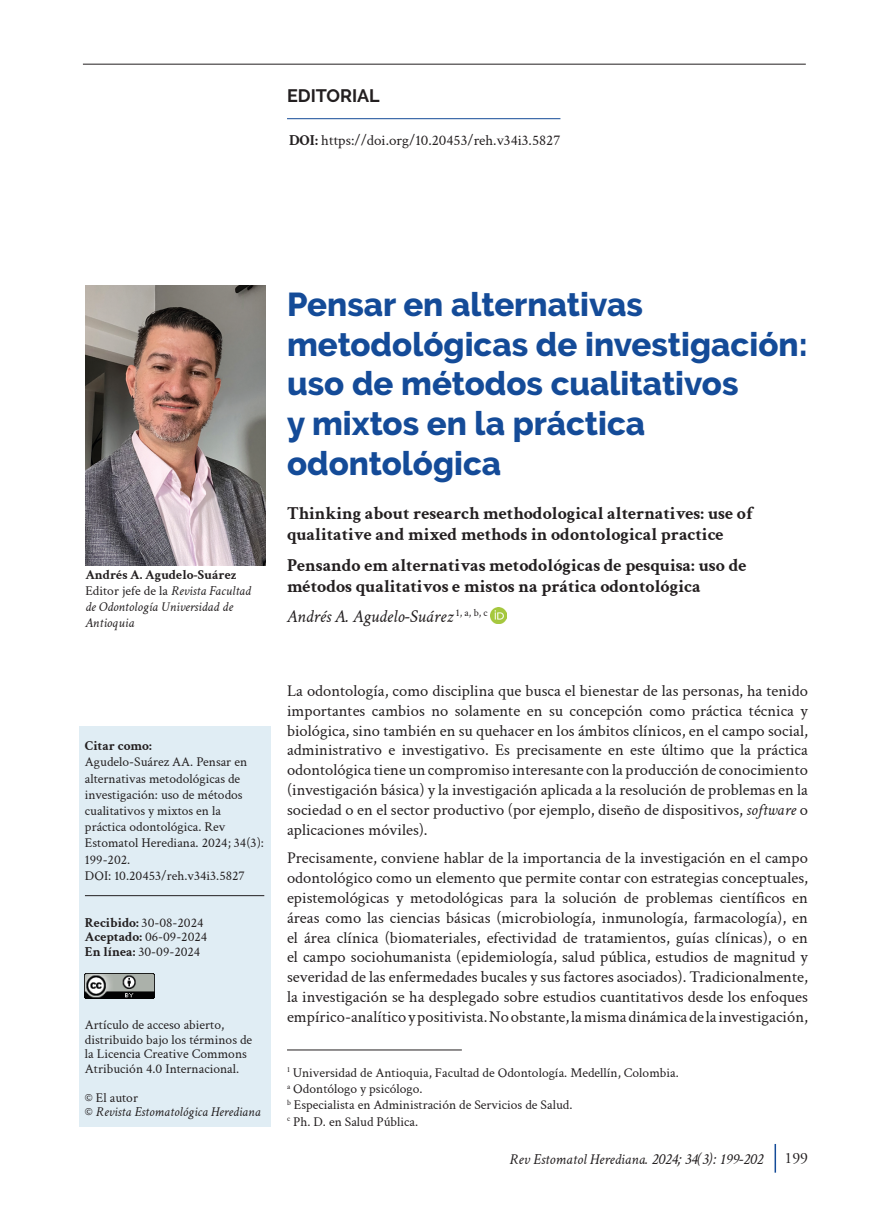
<style>
.page{position:relative;width:893px;height:1212px;background:#fff}
.page>*{position:absolute;margin:0;border:0;box-sizing:border-box;transform-origin:0 0}
.titulo{font:800 33px/39.6px "Raleway";color:#144b98}
.Sub1{font:700 18px/21.6px "Crimson Text";color:#231f20}
.Autores{font:italic 18px "Crimson Text";color:#231f20}
.cabecera{font:700 18px "Raleway";color:#231f20}
.Parrafo1{font:16.5px/19.8px "Crimson Text";color:#231f20;text-align:justify}
.t1{font:15.75px "Adobe Garamond Pro";color:#231f20}
.doi{font:15px "Crimson Text";color:#231f20}
.t2{font:italic 15px "Crimson Text";color:#231f20}
.citar_como{font:13.5px/16.2px "Crimson Text";color:#231f20}
.recibido{font:13.5px/14.5px "Crimson Text";color:#231f20}
.pie{font:13.5px "Crimson Text";color:#231f20}
.citar_como-2{font:italic 13.5px/16.2px "Crimson Text";color:#231f20}
.citar_como-3{font:700 13.5px "Crimson Text";color:#231f20}
.c{font:italic 13.5px "Crimson Text";color:#231f20}
.c-2{font:13.5px "Crimson Text";color:#231f20}
.s1{font-weight:700}
.s2{font-style:normal}
.s3{font-style:italic}
.s4{font-size:15.75px}
</style>
<div class="page">
<hr style="left:83px;top:64px;width:723px;height:1px;background:#231f20">
<hr style="left:774px;top:1144px;width:2px;height:28px;background:#144b98">
<div style="left:79px;top:727px;width:191px;height:400px;background:#e0edf4"></div>
<hr style="left:85px;top:895px;width:179px;height:1px;background:#231f20">
<img style="left:85px;top:973px;width:70px;height:25px">
<hr style="left:287px;top:118px;width:273px;height:1px;background:#144b98">
<hr style="left:287px;top:1049px;width:175px;height:1px;background:#231f20">
<img style="left:490px;top:608px;width:16px;height:16px">
<img style="left:85px;top:285px;width:180px;height:280px">
<p class="cabecera" style="left:287px;top:85px;width:94px">EDITORIAL</p>
<p class="doi" style="left:289px;top:129px;width:273px"><span class="s1">DOI:</span> https://doi.org/10.20453/reh.v34i3.5827</p>
<p class="citar_como-3" style="left:85px;top:564px;width:153px">Andrés A. Agudelo-Suárez</p>
<p class="citar_como-2" style="left:85px;top:582px;width:167px"><span class="s2">Editor jefe de la</span> Revista Facultad de Odontología Universidad de<br>Antioquia</p>
<p class="citar_como-3" style="left:85px;top:736px;width:68px">Citar como:</p>
<p class="citar_como" style="left:85px;top:753px;width:181px">Agudelo-Suárez AA. Pensar en alternativas metodológicas de investigación: uso de métodos cualitativos y mixtos en la práctica odontológica. Rev<br>Estomatol Herediana. 2024; 34(3):<br>199-202.<br>DOI: 10.20453/reh.v34i3.5827</p>
<p class="recibido" style="left:85px;top:915px;width:120px"><span class="s1">Recibido:</span> 30-08-2024</p>
<p class="recibido" style="left:85px;top:929px;width:124px"><span class="s1">Aceptado:</span> 06-09-2024</p>
<p class="recibido" style="left:85px;top:944px;width:117px"><span class="s1">En línea:</span> 30-09-2024</p>
<p class="recibido" style="left:85px;top:1017px;width:169px">Artículo de acceso abierto, distribuido bajo los términos de la Licencia Creative Commons<br>Atribución 4.0 Internacional.</p>
<p class="c-2" style="left:85px;top:1088px;width:55px">© El autor</p>
<p class="c" style="left:85px;top:1102px;width:177px"><span class="s2">©</span> Revista Estomatológica Herediana</p>
<p class="titulo" style="left:287px;top:285px;width:522px">Pensar en alternativas metodológicas de investigación: uso de métodos cualitativos<br>y mixtos en la práctica odontológica</p>
<p class="Sub1" style="left:287px;top:501px;width:467px">Thinking about research methodological alternatives: use of qualitative and mixed methods in odontological practice</p>
<p class="Sub1" style="left:287px;top:552px;width:461px">Pensando em alternativas metodológicas de pesquisa: uso de métodos qualitativos e mistos na prática odontológica</p>
<p class="Autores" style="left:287px;top:603px;width:202px">Andrés A. Agudelo-Suárez <sup>1,</sup> <sup>a,</sup> <sup>b,</sup> <sup>c</sup></p>
<p class="Parrafo1" style="left:287px;top:680px;width:522px">La odontología, como disciplina que busca el bienestar de las personas, ha tenido importantes cambios no solamente en su concepción como práctica técnica y biológica, sino también en su quehacer en los ámbitos clínicos, en el campo social, administrativo e investigativo. Es precisamente en este último que la práctica odontológica tiene un compromiso interesante con la producción de conocimiento (investigación básica) y la investigación aplicada a la resolución de problemas en la sociedad o en el sector productivo (por ejemplo, diseño de dispositivos, <span class="s3">software</span> o aplicaciones móviles).</p>
<p class="Parrafo1" style="left:287px;top:847px;width:522px">Precisamente, conviene hablar de la importancia de la investigación en el campo odontológico como un elemento que permite contar con estrategias conceptuales, epistemológicas y metodológicas para la solución de problemas científicos en áreas como las ciencias básicas (microbiología, inmunología, farmacología), en el área clínica (biomateriales, efectividad de tratamientos, guías clínicas), o en el campo sociohumanista (epidemiología, salud pública, estudios de magnitud y severidad de las enfermedades bucales y sus factores asociados). Tradicionalmente, la investigación se ha desplegado sobre estudios cuantitativos desde los enfoques empírico-analítico y positivista. No obstante, la misma dinámica de la investigación,</p>
<p class="pie" style="left:287px;top:1063px;width:393px"><sup>1</sup> Universidad de Antioquia, Facultad de Odontología. Medellín, Colombia.</p>
<p class="pie" style="left:287px;top:1079px;width:137px"><sup>a</sup> Odontólogo y psicólogo.</p>
<p class="pie" style="left:287px;top:1095px;width:287px"><sup>b</sup> Especialista en Administración de Servicios de Salud.</p>
<p class="pie" style="left:287px;top:1112px;width:133px"><sup>c</sup> Ph. D. en Salud Pública.</p>
<p class="t2" style="left:509px;top:1148px;width:255px">Rev Estomatol Herediana. <span class="s4">2024; 34(3): 199-202</span></p>
<p class="t1" style="left:784px;top:1149px;width:25px">199</p>
</div>
